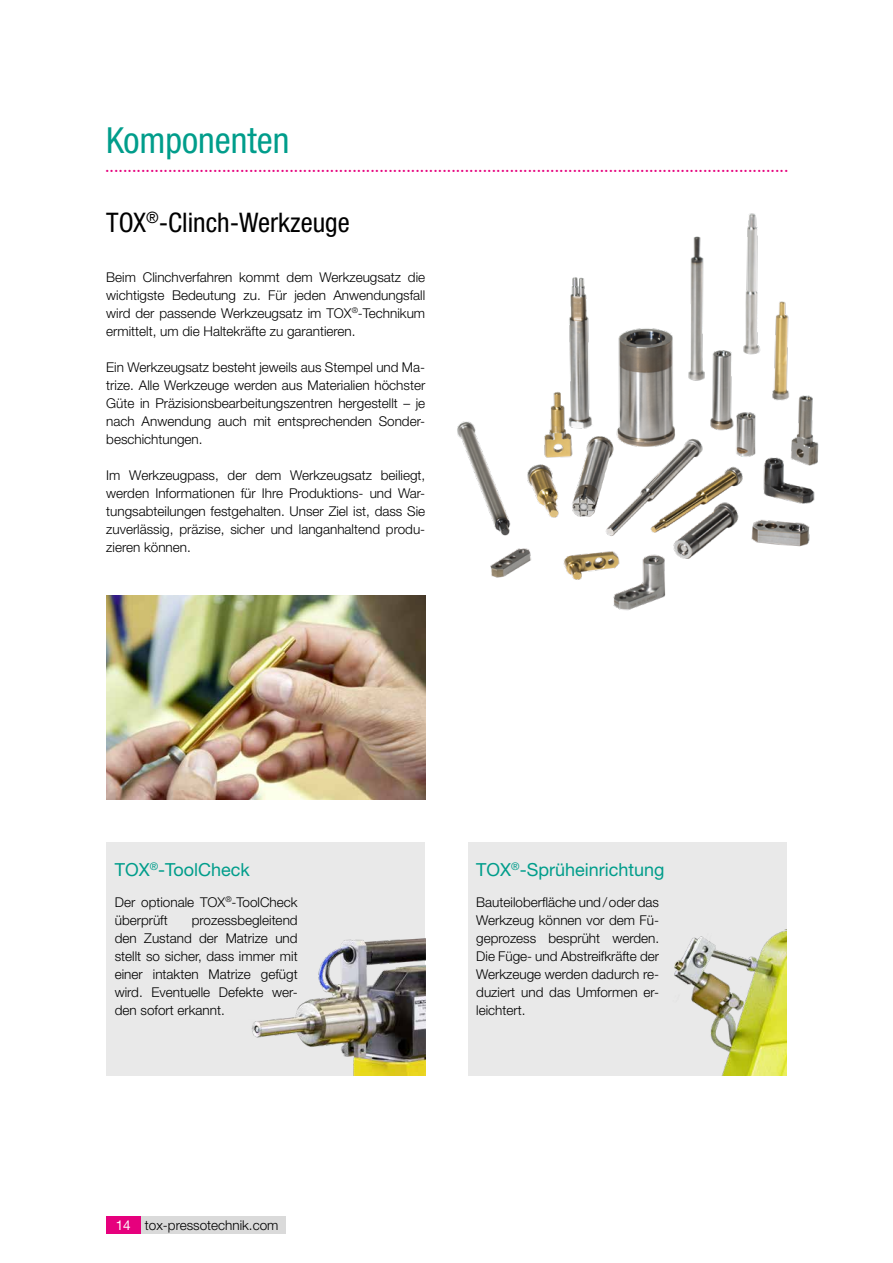
<style>
.page{position:relative;width:893px;height:1263px;background:#fff}
.page>*{position:absolute;margin:0;border:0;box-sizing:border-box;transform-origin:0 0}
.t1{font:condensed 36px "Helvetica Neue LT Std";color:#009d8b}
.t2{font:condensed 27px "Helvetica Neue LT Std";color:#000}
.t3{font:20.25px "Times New Roman";color:#e6007d}
.t4{font:18px "Helvetica Neue LT Std";color:#009d8b}
.t5{font:300 13.5px/18px "Helvetica Neue LT Std";color:#000;text-align:justify}
.s1{font-family:"Helvetica Neue LT Pro";font-weight:400;color:#fff}
</style>
<div class="page">
<div style="left:137px;top:1216px;width:149px;height:17px;background:#dadada"></div>
<div style="left:106px;top:1216px;width:34px;height:17px;background:#e6007d"></div>
<img style="left:457px;top:213px;width:362px;height:398px">
<img style="left:106px;top:595px;width:319px;height:204px">
<div style="left:106px;top:842px;width:319px;height:234px;background:#e9e9e9"></div>
<div style="left:468px;top:842px;width:319px;height:234px;background:#e9e9e9"></div>
<img style="left:674px;top:929px;width:113px;height:147px">
<img style="left:251px;top:938px;width:174px;height:138px">
<h1 class="t1" style="left:106px;top:120px;width:185px">Komponenten</h1>
<h3 class="t3" style="left:105px;top:151px;width:685px">........................................................................................................................................................</h3>
<h2 class="t2" style="left:106px;top:207px;width:245px">TOX<sup>®</sup>-Clinch-Werkzeuge</h2>
<p class="t5" style="left:106px;top:268px;width:320px">Beim Clinchverfahren kommt dem Werkzeugsatz die wichtigste Bedeutung zu. Für jeden Anwendungsfall wird der passende Werkzeugsatz im TOX<sup>®</sup>-Technikum ermittelt, um die Haltekräfte zu garantieren.</p>
<p class="t5" style="left:106px;top:358px;width:320px">Ein Werkzeugsatz besteht jeweils aus Stempel und Ma&shy;trize. Alle Werkzeuge werden aus Materialien höchster Güte in Präzisionsbearbeitungszentren hergestellt – je nach Anwendung auch mit entsprechenden Sonder&shy;beschichtungen.</p>
<p class="t5" style="left:106px;top:466px;width:320px">Im Werkzeugpass, der dem Werkzeugsatz beiliegt, werden Informationen für Ihre Produktions- und War&shy;tungsabteilungen festgehalten. Unser Ziel ist, dass Sie zuverlässig, präzise, sicher und langanhaltend produ&shy;zieren können.</p>
<h3 class="t4" style="left:115px;top:859px;width:137px">TOX<sup>®</sup>-ToolCheck</h3>
<h3 class="t4" style="left:476px;top:859px;width:190px">TOX<sup>®</sup>-Sprüheinrichtung</h3>
<p class="t5" style="left:115px;top:893px;width:184px">Der optionale TOX<sup>®</sup>-ToolCheck überprüft</p>
<p class="t5" style="left:115px;top:911px;width:184px;text-indent:77px">prozessbegleitend den Zustand der Matrize und stellt so sicher, dass immer mit einer intakten Matrize gefügt wird. Eventuelle Defekte wer&shy;den sofort erkannt.</p>
<p class="t5" style="left:116px;top:1215px;width:164px"><span class="s1">14</span> tox-pressotechnik.com</p>
<p class="t5" style="left:476px;top:893px;width:184px">Bauteiloberfläche und/oder das Werkzeug können vor dem Fü&shy;geprozess besprüht werden.<br>Die Füge- und Abstreifkräfte der Werkzeuge werden dadurch re&shy;duziert und das Umformen er&shy;leichtert.</p>
</div>
